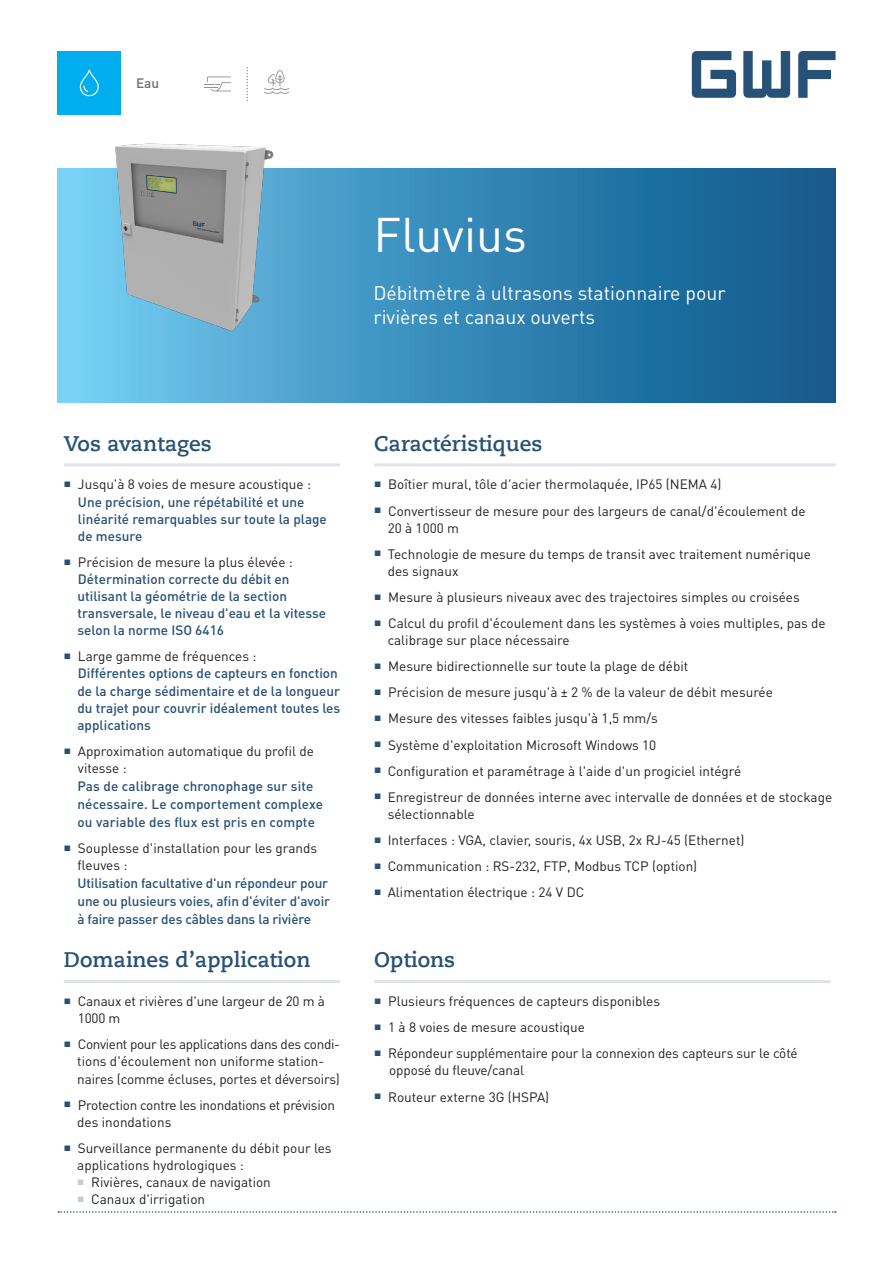
<style>
.page{position:relative;width:893px;height:1263px;background:#fff}
.page>*{position:absolute;margin:0;border:0;box-sizing:border-box;transform-origin:0 0}
.t1{font:48px "DIN Pro";color:#fff}
.t2{font:700 21px "Caecilia Com 75";color:#275177}
.t3{font:19.5px/24px "DIN Pro";color:#fff}
.t4{font:13.5px/17.1px "DIN Pro";color:#231f20}
.t5{font:500 13.5px/17.1px "DIN Pro";color:#275177}
.t6{font:13.5px/17.1px "DIN Pro";letter-spacing:-.02em;color:#231f20}
.t7{font:500 13.5px "DIN Pro";color:#6c6d70}
.s1{font-weight:400;color:#231f20}
</style>
<div class="page">
<svg style="left:57px;top:169px;width:779px;height:234px;background:#3384b3"></svg>
<svg style="left:692px;top:51px;width:144px;height:47px"></svg>
<img style="left:75px;top:143px;width:226px;height:203px">
<svg style="left:58px;top:1211px;width:778px;height:2px"></svg>
<div style="left:57px;top:51px;width:64px;height:64px;background:#00aeef"></div>
<svg style="left:80px;top:70px;width:19px;height:26px"></svg>
<svg style="left:246px;top:67px;width:2px;height:34px"></svg>
<svg style="left:264px;top:70px;width:25px;height:24px"></svg>
<svg style="left:204px;top:76px;width:27px;height:15px"></svg>
<hr style="left:64px;top:980px;width:276px;height:3px;background:#e1e3eb">
<hr style="left:374px;top:463px;width:462px;height:3px;background:#e1e3eb">
<hr style="left:64px;top:463px;width:276px;height:3px;background:#e1e3eb">
<hr style="left:374px;top:980px;width:456px;height:3px;background:#e1e3eb">
<p class="t7" style="left:136px;top:74px;width:24px">Eau</p>
<h1 class="t1" style="left:373px;top:202px;width:155px">Fluvius</h1>
<h3 class="t3" style="left:373px;top:280px;width:354px">Débitmètre à ultrasons stationnaire pour rivières et canaux ouverts</h3>
<h2 class="t2" style="left:64px;top:429px;width:149px">Vos avantages</h2>
<p class="t5" style="left:78px;top:475px;width:250px;text-indent:-14px"><sup>■</sup> <span class="s1">Jusqu'à 8 voies de mesure acoustique :<br></span>Une précision, une répétabilité et une linéarité remarquables sur toute la plage de mesure</p>
<p class="t5" style="left:77px;top:553px;width:250px;text-indent:-13px"><sup>■</sup> <span class="s1">Précision de mesure la plus élevée :<br></span>Détermination correcte du débit en utilisant la géométrie de la section transversale, le niveau d'eau et la vitesse selon la norme ISO 6416</p>
<p class="t5" style="left:77px;top:647px;width:264px;text-indent:-13px"><sup>■</sup> <span class="s1">Large gamme de fréquences :<br></span>Différentes options de capteurs en fonction de la charge sédimentaire et de la longueur du trajet pour couvrir idéalement toutes les applications</p>
<p class="t4" style="left:78px;top:742px;width:237px;text-indent:-14px"><sup>■</sup> Approximation automatique du profil de vitesse :</p>
<p class="t5" style="left:77px;top:776px;width:247px;line-height:18px">Pas de calibrage chronophage sur site nécessaire. Le comportement complexe ou variable des flux est pris en compte</p>
<p class="t4" style="left:77px;top:839px;width:241px;text-indent:-13px"><sup>■</sup> Souplesse d'installation pour les grands fleuves :</p>
<p class="t5" style="left:77px;top:874px;width:254px;line-height:18px">Utilisation facultative d'un répondeur pour une ou plusieurs voies, afin d'éviter d'avoir à faire passer des câbles dans la rivière</p>
<h2 class="t2" style="left:64px;top:946px;width:248px">Domaines d’application</h2>
<p class="t4" style="left:78px;top:992px;width:248px;text-indent:-14px"><sup>■</sup> Canaux et rivières d'une largeur de 20 m à<br>1000 m</p>
<p class="t4" style="left:77px;top:1035px;width:264px;text-indent:-13px"><sup>■</sup> Convient pour les applications dans des condi&shy;tions d'écoulement non uniforme station&shy;naires (comme écluses, portes et déversoirs)</p>
<p class="t6" style="left:77px;top:1095px;width:259px;text-indent:-13px"><sup>■</sup> Protection contre les inondations et prévision des inondations</p>
<p class="t4" style="left:77px;top:1139px;width:256px;text-indent:-13px"><sup>■</sup> Surveillance permanente du débit pour les applications hydrologiques :</p>
<p class="t4" style="left:77px;top:1173px;width:195px"><sup>■</sup> Rivières, canaux de navigation</p>
<p class="t4" style="left:77px;top:1190px;width:129px"><sup>■</sup> Canaux d'irrigation</p>
<h2 class="t2" style="left:374px;top:429px;width:170px">Caractéristiques</h2>
<p class="t4" style="left:374px;top:475px;width:349px"><sup>■</sup> Boîtier mural, tôle d'acier thermolaquée, IP65 (NEMA 4)</p>
<p class="t4" style="left:388px;top:501px;width:419px;text-indent:-13px"><sup>■</sup> Convertisseur de mesure pour des largeurs de canal/d'écoulement de<br>20 à 1000 m</p>
<p class="t4" style="left:388px;top:545px;width:425px;text-indent:-13px"><sup>■</sup> Technologie de mesure du temps de transit avec traitement numérique des signaux</p>
<p class="t4" style="left:374px;top:588px;width:427px"><sup>■</sup> Mesure à plusieurs niveaux avec des trajectoires simples ou croisées</p>
<p class="t4" style="left:388px;top:614px;width:440px;text-indent:-13px"><sup>■</sup> Calcul du profil d'écoulement dans les systèmes à voies multiples, pas de calibrage sur place nécessaire</p>
<p class="t4" style="left:374px;top:657px;width:316px"><sup>■</sup> Mesure bidirectionnelle sur toute la plage de débit</p>
<p class="t4" style="left:374px;top:683px;width:400px"><sup>■</sup> Précision de mesure jusqu'à ± 2 % de la valeur de débit mesurée</p>
<p class="t4" style="left:374px;top:709px;width:285px"><sup>■</sup> Mesure des vitesses faibles jusqu'à 1,5 mm/s</p>
<p class="t4" style="left:374px;top:735px;width:284px"><sup>■</sup> Système d'exploitation Microsoft Windows 10</p>
<p class="t4" style="left:374px;top:762px;width:369px"><sup>■</sup> Configuration et paramétrage à l'aide d'un progiciel intégré</p>
<p class="t4" style="left:388px;top:788px;width:446px;text-indent:-13px"><sup>■</sup> Enregistreur de données interne avec intervalle de données et de stockage sélectionnable</p>
<p class="t4" style="left:374px;top:831px;width:372px"><sup>■</sup> Interfaces : VGA, clavier, souris, 4x USB, 2x RJ-45 (Ethernet)</p>
<p class="t4" style="left:374px;top:857px;width:325px"><sup>■</sup> Communication : RS-232, FTP, Modbus TCP (option)</p>
<p class="t4" style="left:374px;top:883px;width:212px"><sup>■</sup> Alimentation électrique : 24 V DC</p>
<h2 class="t2" style="left:374px;top:946px;width:82px">Options</h2>
<p class="t4" style="left:374px;top:992px;width:287px"><sup>■</sup> Plusieurs fréquences de capteurs disponibles</p>
<p class="t4" style="left:374px;top:1018px;width:212px"><sup>■</sup> 1 à 8 voies de mesure acoustique</p>
<p class="t4" style="left:389px;top:1044px;width:410px;text-indent:-15px"><sup>■</sup> Répondeur supplémentaire pour la connexion des capteurs sur le côté opposé du fleuve/canal</p>
<p class="t4" style="left:374px;top:1087px;width:177px"><sup>■</sup> Routeur externe 3G (HSPA)</p>
</div>
